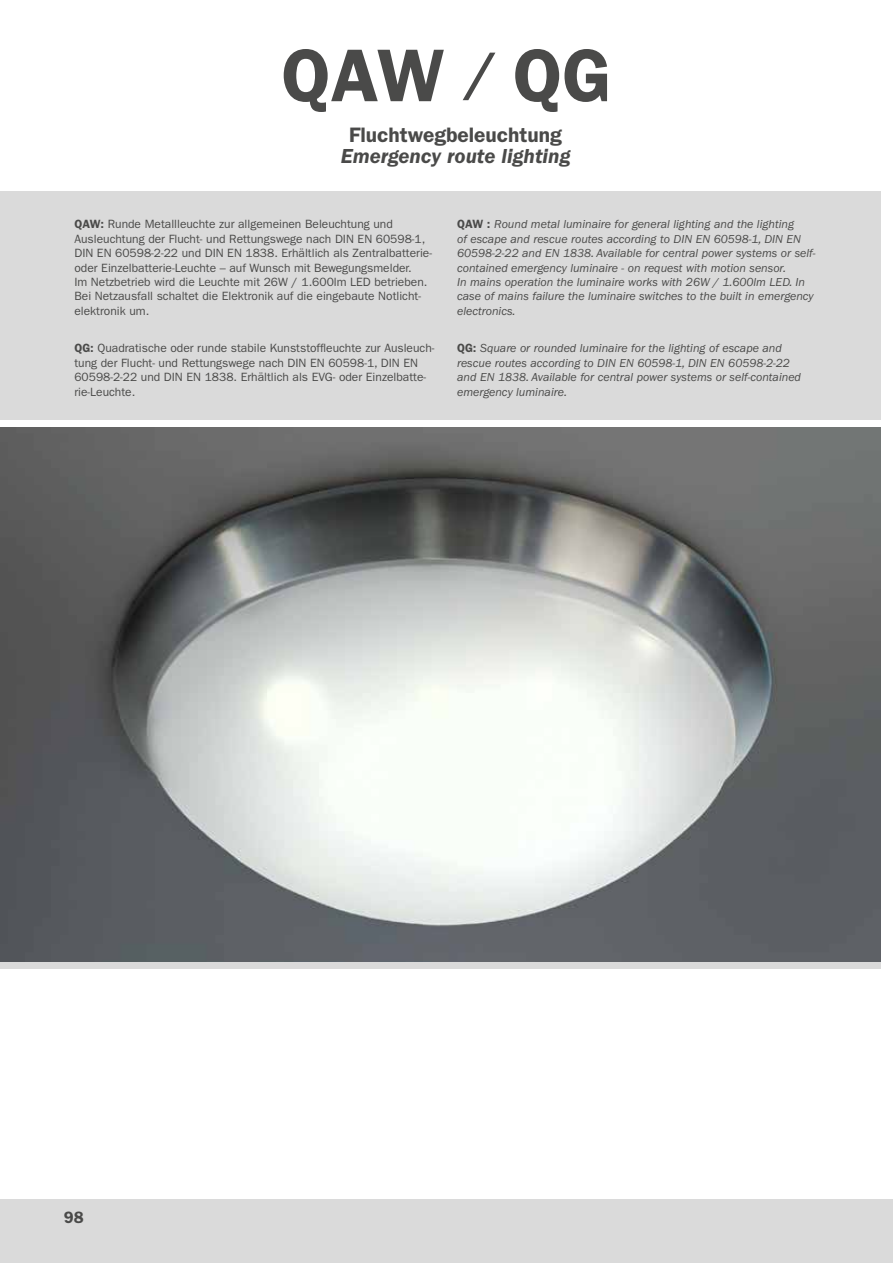
<style>
.page{position:relative;width:893px;height:1263px;background:#fff}
.page>*{position:absolute;margin:0;border:0;box-sizing:border-box;transform-origin:0 0}
.t1{font:600 75px "ITC Franklin Gothic Std";color:#4a4a49}
.t2{font:italic 600 21px "ITC Franklin Gothic Std";color:#4a4a49}
.t3{font:600 21px "ITC Franklin Gothic Std";color:#4a4a49}
.t4{font:600 16.5px "ITC Franklin Gothic Std";color:#4a4a49}
.t5{font:italic 12px/14.4px "ITC Franklin Gothic Std";color:#4a4a49}
.t6{font:12px/14.4px "ITC Franklin Gothic Std";color:#4a4a49}
.s1{font-size:55.5px}
.s2{font-weight:600}
.s3{font-weight:600;font-style:normal}
</style>
<div class="page">
<div style="left:0;top:1199px;width:893px;height:64px;background:#dadada"></div>
<div style="left:0;top:191px;width:880px;height:229px;background:#dadada"></div>
<div style="left:0;top:961px;width:880px;height:7px;background:#dadada"></div>
<img style="left:0;top:427px;width:880px;height:534px">
<h1 class="t1" style="left:281px;top:31px;width:332px">QAW <span class="s1">/</span> QG</h1>
<h2 class="t3" style="left:349px;top:122px;width:214px">Fluchtwegbeleuchtung</h2>
<h2 class="t2" style="left:341px;top:144px;width:231px">Emergency route lighting</h2>
<p class="t6" style="left:74px;top:217px;width:359px"><span class="s2">QAW:</span> Runde Metallleuchte zur allgemeinen Beleuchtung und Ausleuchtung der Flucht- und Rettungswege nach DIN EN 60598-1, DIN EN 60598-2-22 und DIN EN 1838. Erhältlich als Zentralbatterie&shy;oder Einzelbatterie-Leuchte – auf Wunsch mit Bewegungsmelder.<br>Im Netzbetrieb wird die Leuchte mit 26W / 1.600lm LED betrieben.<br>Bei Netzausfall schaltet die Elektronik auf die eingebaute Notlicht&shy;elektronik um.</p>
<p class="t5" style="left:457px;top:217px;width:360px"><span class="s3">QAW :</span> Round metal luminaire for general lighting and the lighting<br>of escape and rescue routes according to DIN EN 60598-1, DIN EN 60598-2-22 and EN 1838. Available for central power systems or self&shy;contained emergency luminaire - on request with motion sensor.<br>In mains operation the luminaire works with 26W / 1.600lm LED. In case of mains failure the luminaire switches to the built in emergency electronics.</p>
<p class="t6" style="left:74px;top:341px;width:362px"><span class="s2">QG:</span> Quadratische oder runde stabile Kunststoffleuchte zur Ausleuch&shy;tung der Flucht- und Rettungswege nach DIN EN 60598-1, DIN EN 60598-2-22 und DIN EN 1838. Erhältlich als EVG- oder Einzelbatte&shy;rie-Leuchte.</p>
<p class="t5" style="left:457px;top:341px;width:345px"><span class="s3">QG:</span> Square or rounded luminaire for the lighting of escape and rescue routes according to DIN EN 60598-1, DIN EN 60598-2-22 and EN 1838. Available for central power systems or self-contained emergency luminaire.</p>
<h3 class="t4" style="left:64px;top:1208px;width:21px">98</h3>
</div>
